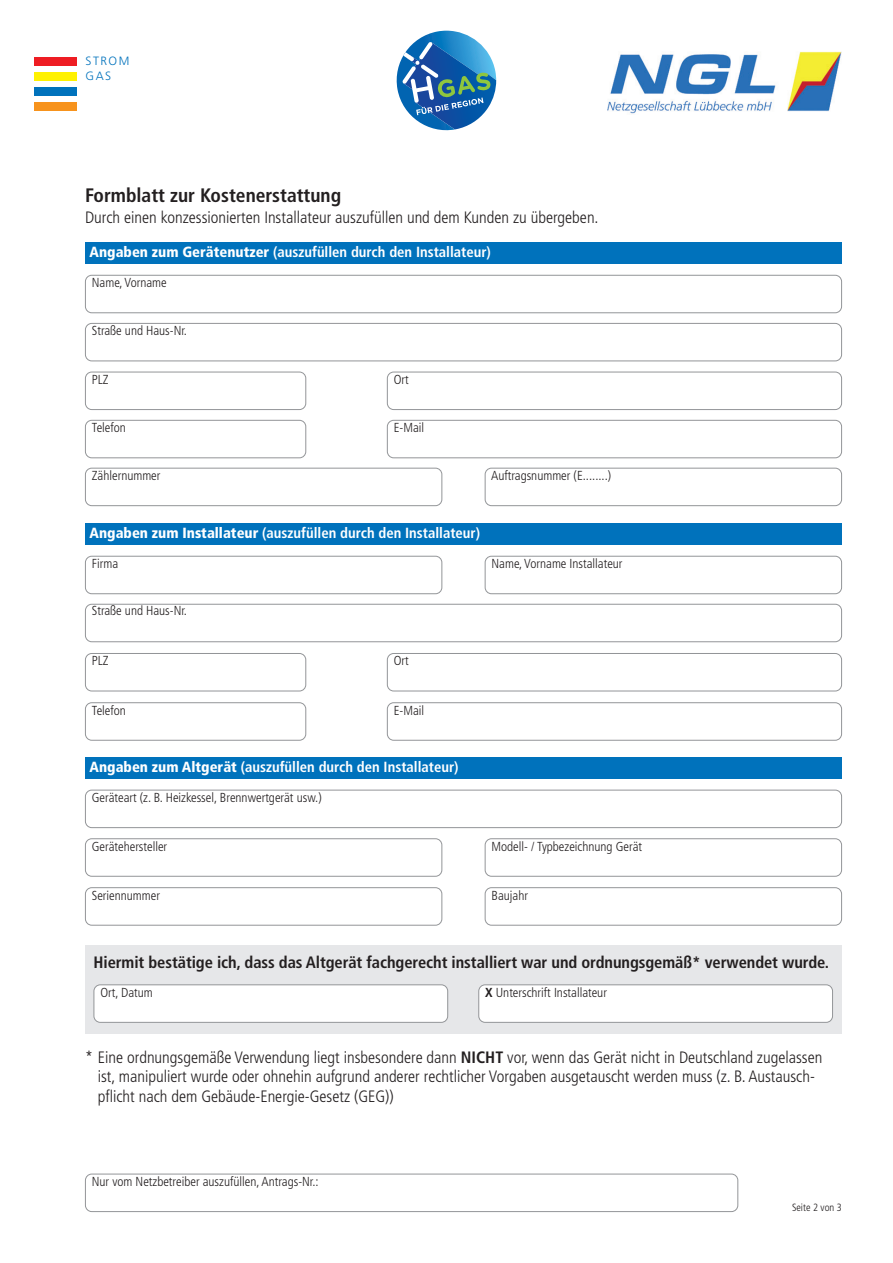
<style>
.page{position:relative;width:893px;height:1263px;background:#fff}
.page>*{position:absolute;margin:0;border:0;box-sizing:border-box;transform-origin:0 0}
.NGL_Überschrift_12Pt{font:700 condensed 19.5px "Frutiger LT";color:#231f20}
.NGL_Fließtext_11{font:300 condensed 16.5px/19.5px "Frutiger LT";color:#231f20}
.NGL_Fließtext_11-2{font:700 condensed 16.5px "Frutiger LT";letter-spacing:-.005em;color:#231f20}
.NGL_Überschrift_Blöc{font:700 condensed 14.7px "Frutiger LT";color:#fff}
.NGL_Textfelder_8_5Pt{font:300 condensed 13.05px "Frutiger LT";color:#231f20}
.t1{font:300 12px/15.1px "Frutiger LT";letter-spacing:.12em;color:#0072bc}
.NGL_Fußnote_Seitenan{font:300 condensed 10.5px "Frutiger LT";color:#231f20}
.s1{font-weight:900}
.s2{font-weight:700}
</style>
<div class="page">
<img style="left:607px;top:51px;width:234px;height:63px">
<div style="left:34px;top:87px;width:43px;height:9px;background:#0072bc"></div>
<div style="left:34px;top:57px;width:43px;height:9px;background:#ee1d23"></div>
<div style="left:34px;top:72px;width:43px;height:9px;background:#fff101"></div>
<div style="left:34px;top:103px;width:43px;height:8px;background:#f7931d"></div>
<svg style="left:396px;top:31px;width:100px;height:100px"></svg>
<div style="left:85px;top:1174px;width:653px;height:38px;border:1px solid #939598;border-radius:6px"></div>
<div style="left:85px;top:945px;width:757px;height:88px;background:#e6e7e9"></div>
<div style="left:94px;top:985px;width:354px;height:37px;background:#fff;border-radius:6px"></div>
<div style="left:94px;top:984px;width:354px;height:39px;border:1px solid #939598;border-radius:6px"></div>
<div style="left:479px;top:985px;width:353px;height:37px;background:#fff;border-radius:6px"></div>
<div style="left:478px;top:984px;width:355px;height:39px;border:1px solid #939598;border-radius:6px"></div>
<div style="left:85px;top:523px;width:757px;height:21px;background:#0072bc"></div>
<div style="left:85px;top:604px;width:757px;height:38px;border:1px solid #939598;border-radius:6px"></div>
<div style="left:485px;top:556px;width:357px;height:38px;border:1px solid #939598;border-radius:6px"></div>
<div style="left:85px;top:556px;width:357px;height:38px;border:1px solid #939598;border-radius:6px"></div>
<div style="left:85px;top:653px;width:221px;height:38px;border:1px solid #939598;border-radius:6px"></div>
<div style="left:387px;top:653px;width:455px;height:38px;border:1px solid #939598;border-radius:6px"></div>
<div style="left:85px;top:702px;width:221px;height:39px;border:1px solid #939598;border-radius:6px"></div>
<div style="left:387px;top:702px;width:455px;height:39px;border:1px solid #939598;border-radius:6px"></div>
<div style="left:85px;top:757px;width:757px;height:21px;background:#0072bc"></div>
<div style="left:85px;top:790px;width:757px;height:38px;border:1px solid #939598;border-radius:6px"></div>
<div style="left:485px;top:838px;width:357px;height:39px;border:1px solid #939598;border-radius:6px"></div>
<div style="left:85px;top:838px;width:357px;height:39px;border:1px solid #939598;border-radius:6px"></div>
<div style="left:485px;top:887px;width:357px;height:38px;border:1px solid #939598;border-radius:6px"></div>
<div style="left:85px;top:887px;width:357px;height:38px;border:1px solid #939598;border-radius:6px"></div>
<div style="left:85px;top:242px;width:757px;height:21px;background:#0072bc"></div>
<div style="left:85px;top:468px;width:357px;height:38px;border:1px solid #939598;border-radius:6px"></div>
<div style="left:85px;top:275px;width:757px;height:38px;border:1px solid #939598;border-radius:6px"></div>
<div style="left:85px;top:323px;width:757px;height:38px;border:1px solid #939598;border-radius:6px"></div>
<div style="left:85px;top:372px;width:221px;height:38px;border:1px solid #939598;border-radius:6px"></div>
<div style="left:387px;top:372px;width:455px;height:38px;border:1px solid #939598;border-radius:6px"></div>
<div style="left:85px;top:420px;width:221px;height:38px;border:1px solid #939598;border-radius:6px"></div>
<div style="left:387px;top:420px;width:455px;height:38px;border:1px solid #939598;border-radius:6px"></div>
<div style="left:485px;top:468px;width:357px;height:38px;border:1px solid #939598;border-radius:6px"></div>
<p class="t1" style="left:86px;top:54px;width:45px">STROM<br>GAS</p>
<p class="NGL_Überschrift_12Pt" style="left:85px;top:183px;width:258px">Formblatt zur Kostenerstattung</p>
<p class="NGL_Fließtext_11" style="left:85px;top:208px;width:515px">Durch einen konzessionierten Installateur auszufüllen und dem Kunden zu übergeben.</p>
<p class="NGL_Überschrift_Blöc" style="left:90px;top:244px;width:403px"><span class="s1">Angaben zum Gerätenutzer</span> (auszufüllen durch den Installateur)</p>
<p class="NGL_Textfelder_8_5Pt" style="left:92px;top:275px;width:76px">Name, Vorname</p>
<p class="NGL_Textfelder_8_5Pt" style="left:92px;top:323px;width:97px">Straße und Haus-Nr.</p>
<p class="NGL_Textfelder_8_5Pt" style="left:92px;top:372px;width:18px">PLZ</p>
<p class="NGL_Textfelder_8_5Pt" style="left:394px;top:372px;width:17px">Ort</p>
<p class="NGL_Textfelder_8_5Pt" style="left:92px;top:420px;width:36px">Telefon</p>
<p class="NGL_Textfelder_8_5Pt" style="left:394px;top:420px;width:32px">E-Mail</p>
<p class="NGL_Textfelder_8_5Pt" style="left:92px;top:468px;width:70px">Zählernummer</p>
<p class="NGL_Textfelder_8_5Pt" style="left:491px;top:468px;width:122px">Auftragsnummer (E........)</p>
<p class="NGL_Überschrift_Blöc" style="left:90px;top:524px;width:392px"><span class="s1">Angaben zum Installateur</span> (auszufüllen durch den Installateur)</p>
<p class="NGL_Textfelder_8_5Pt" style="left:92px;top:556px;width:28px">Firma</p>
<p class="NGL_Textfelder_8_5Pt" style="left:492px;top:556px;width:133px">Name, Vorname Installateur</p>
<p class="NGL_Textfelder_8_5Pt" style="left:92px;top:603px;width:97px">Straße und Haus-Nr.</p>
<p class="NGL_Textfelder_8_5Pt" style="left:92px;top:653px;width:18px">PLZ</p>
<p class="NGL_Textfelder_8_5Pt" style="left:394px;top:653px;width:17px">Ort</p>
<p class="NGL_Textfelder_8_5Pt" style="left:92px;top:703px;width:36px">Telefon</p>
<p class="NGL_Textfelder_8_5Pt" style="left:394px;top:703px;width:32px">E-Mail</p>
<p class="NGL_Überschrift_Blöc" style="left:90px;top:758px;width:370px"><span class="s1">Angaben zum Altgerät</span> (auszufüllen durch den Installateur)</p>
<p class="NGL_Textfelder_8_5Pt" style="left:92px;top:790px;width:231px">Geräteart (z. B. Heizkessel, Brennwertgerät usw.)</p>
<p class="NGL_Textfelder_8_5Pt" style="left:92px;top:839px;width:77px">Gerätehersteller</p>
<p class="NGL_Textfelder_8_5Pt" style="left:492px;top:839px;width:152px">Modell- / Typbezeichnung Gerät</p>
<p class="NGL_Textfelder_8_5Pt" style="left:92px;top:888px;width:70px">Seriennummer</p>
<p class="NGL_Textfelder_8_5Pt" style="left:492px;top:888px;width:38px">Baujahr</p>
<p class="NGL_Fließtext_11-2" style="left:94px;top:952px;width:737px">Hiermit bestätige ich, dass das Altgerät fachgerecht installiert war und ordnungsgemäß* verwendet wurde.</p>
<p class="NGL_Textfelder_8_5Pt" style="left:100px;top:985px;width:54px">Ort, Datum</p>
<p class="NGL_Textfelder_8_5Pt" style="left:485px;top:985px;width:123px"><span class="s2">X</span> Unterschrift Installateur</p>
<p class="NGL_Fließtext_11" style="left:98px;top:1047px;width:726px;text-indent:-13px">* Eine ordnungsgemäße Verwendung liegt insbesondere dann <span class="s2">NICHT</span> vor, wenn das Gerät nicht in Deutschland zugelassen ist, manipuliert wurde oder ohnehin aufgrund anderer rechtlicher Vorgaben ausgetauscht werden muss (z. B. Austausch&shy;pflicht nach dem Gebäude-Energie-Gesetz (GEG))</p>
<p class="NGL_Textfelder_8_5Pt" style="left:92px;top:1174px;width:228px">Nur vom Netzbetreiber auszufüllen, Antrags-Nr.:</p>
<p class="NGL_Fußnote_Seitenan" style="left:792px;top:1202px;width:51px">Seite 2 von 3</p>
</div>
